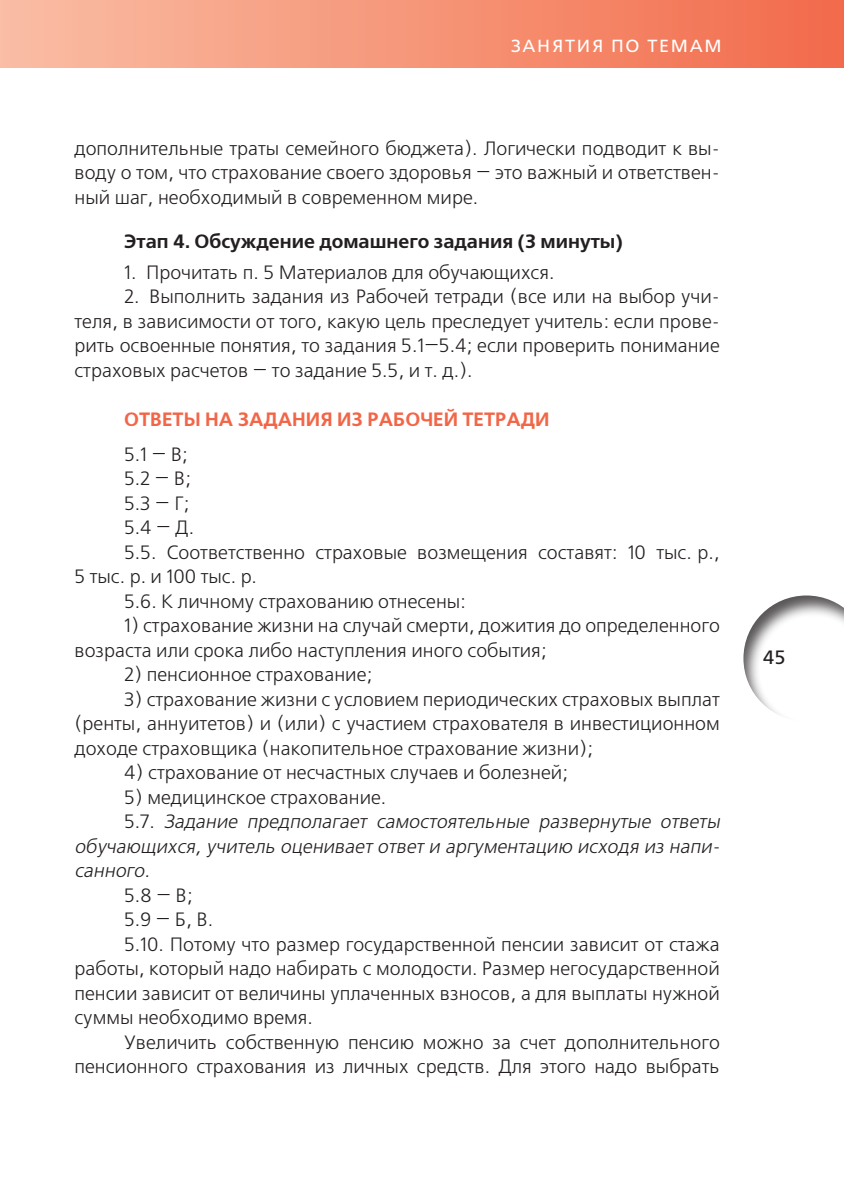
<style>
.page{position:relative;width:844px;height:1191px;background:#fff}
.page>*{position:absolute;margin:0;border:0;box-sizing:border-box;transform-origin:0 0}
.t1{font:19.25px/24.5px "Free Set C";color:#231f20;text-align:justify}
.t2{font:italic 19.25px "Free Set C";color:#231f20}
.t3{font:700 19.25px "Free Set C";color:#231f20}
.t4{font:700 19.25px "Free Set C";color:#f26648}
.t5{font:19.25px "Free Set C San Pin";color:#231f20}
.t6{font:17.5px "Free Set C San Pin";letter-spacing:.1em;color:#fff}
.s1{font-style:normal}
</style>
<div class="page">
<div style="left:0;top:0;width:843px;height:68px;background:linear-gradient(to right,#fabea5,#f26b4b)"></div>
<div style="left:742px;top:595px;width:101px;height:127px;background:#231f20;opacity:.75"></div>
<p class="t6" style="left:510px;top:36px;width:212px">ЗАНЯТИЯ ПО ТЕМАМ</p>
<p class="t1" style="left:74px;top:137px;width:646px">дополнительные траты семейного бюджета). Логически подводит к вы&shy;воду о том, что страхование своего здоровья — это важный и ответствен&shy;ный шаг, необходимый в современном мире.</p>
<p class="t3" style="left:124px;top:230px;width:500px">Этап 4. Обсуждение домашнего задания (3 минуты)</p>
<p class="t1" style="left:124px;top:261px;width:432px">1. Прочитать п. 5 Материалов для обучающихся.</p>
<p class="t1" style="left:74px;top:285px;width:646px;text-indent:50px">2. Выполнить задания из Рабочей тетради (все или на выбор учи&shy;теля, в зависимости от того, какую цель преследует учитель: если прове&shy;рить освоенные понятия, то задания 5.1—5.4; если проверить понимание страховых расчетов — то задание 5.5, и т. д.).</p>
<p class="t4" style="left:124px;top:409px;width:427px">ОТВЕТЫ НА ЗАДАНИЯ ИЗ РАБОЧЕЙ ТЕТРАДИ</p>
<p class="t1" style="left:124px;top:443px;width:65px">5.1 — В;</p>
<p class="t1" style="left:124px;top:467px;width:68px">5.2 — В;</p>
<p class="t1" style="left:124px;top:492px;width:67px">5.3 — Г;</p>
<p class="t1" style="left:124px;top:516px;width:71px">5.4 — Д.</p>
<p class="t1" style="left:124px;top:541px;width:597px">5.5. Соответственно страховые возмещения составят: 10 тыс. р.,</p>
<p class="t1" style="left:74px;top:565px;width:184px">5 тыс. р. и 100 тыс. р.</p>
<p class="t1" style="left:124px;top:590px;width:343px">5.6. К личному страхованию отнесены:</p>
<p class="t1" style="left:74px;top:614px;width:646px;text-indent:50px">1) страхование жизни на случай смерти, дожития до определенного возраста или срока либо наступления иного события;</p>
<p class="t1" style="left:124px;top:663px;width:250px">2) пенсионное страхование;</p>
<p class="t1" style="left:74px;top:688px;width:646px;text-indent:50px">3) страхование жизни с условием периодических страховых выплат (ренты, аннуитетов) и (или) с участием страхователя в инвестиционном доходе страховщика (накопительное страхование жизни);</p>
<p class="t1" style="left:124px;top:761px;width:445px">4) страхование от несчастных случаев и болезней;</p>
<p class="t1" style="left:124px;top:786px;width:263px">5) медицинское страхование.</p>
<p class="t2" style="left:124px;top:811px;width:601px"><span class="s1">5 . 7 .</span> Задание предполагает самостоятельные развернутые ответы</p>
<p class="t2" style="left:74px;top:836px;width:650px">обучающихся,учитель оценивает ответ и аргументацию исходя из напи-</p>
<p class="t2" style="left:74px;top:860px;width:81px">санного.</p>
<p class="t1" style="left:124px;top:884px;width:70px">5.8 — В;</p>
<p class="t1" style="left:124px;top:908px;width:90px">5.9 — Б, В.</p>
<p class="t1" style="left:124px;top:933px;width:597px">5.10. Потому что размер государственной пенсии зависит от стажа</p>
<p class="t1" style="left:74px;top:957px;width:646px">работы, который надо набирать с молодости. Размер негосударственной</p>
<p class="t1" style="left:74px;top:982px;width:646px">пенсии зависит от величины уплаченных взносов, а для выплаты нужной</p>
<p class="t1" style="left:74px;top:1006px;width:240px">суммы необходимо время.</p>
<p class="t1" style="left:124px;top:1031px;width:597px">Увеличить собственную пенсию можно за счет дополнительного</p>
<p class="t1" style="left:74px;top:1055px;width:646px">пенсионного страхования из личных средств. Для этого надо выбрать</p>
<p class="t5" style="left:763px;top:646px;width:24px">45</p>
</div>
